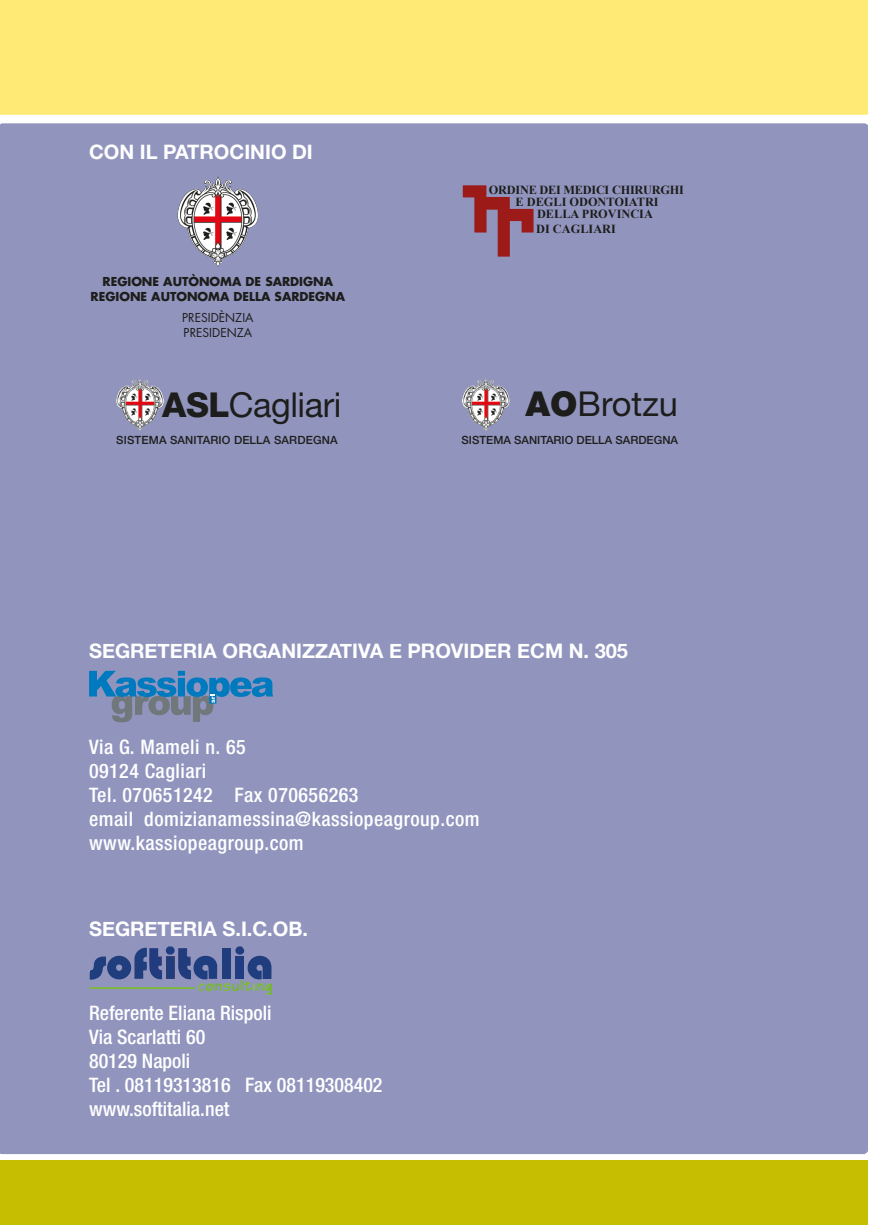
<style>
.page{position:relative;width:885px;height:1225px;background:#fff}
.page>*{position:absolute;margin:0;border:0;box-sizing:border-box;transform-origin:0 0}
.t1{font:34.4px "Helvetica Neue LT Std";letter-spacing:-.015em;color:#1d1d1b}
.t2{font:500 condensed 20px/24px "Helvetica Neue";letter-spacing:.025em;color:#fff}
.t3{font:500 condensed 20px/24px "Helvetica Neue";color:#fff}
.t4{font:700 20px "Helvetica Neue";color:#fff}
.t5{font:700 20px "Helvetica Neue LT Std";color:#fff}
.t6{font:700 12.4px "Times New Roman";color:#1d1d1b}
.t7{font:700 12.4px "Times New Roman";letter-spacing:-.02em;color:#1d1d1b}
.t8{font:700 12px/15px "Futura";color:#1d1d1b;text-align:center}
.t9{font:12px/15px "Futura";color:#1d1d1b}
.t10{font:500 11.4px "Helvetica Neue LT Std";color:#1d1d1b}
.s1{font-weight:800}
.s2{font-weight:900}
</style>
<div class="page">
<div style="left:0;top:123px;width:867px;height:1031px;background:#9195be"></div>
<div style="left:0;top:0;width:867px;height:115px;background:#ffea75"></div>
<div style="left:0;top:1159px;width:867px;height:65px;background:#c5be01"></div>
<svg style="left:89px;top:671px;width:184px;height:51px;background:#6388b3"></svg>
<svg style="left:89px;top:946px;width:183px;height:49px;background:#66769e"></svg>
<img style="left:462px;top:379px;width:47px;height:52px">
<img style="left:177px;top:179px;width:81px;height:88px">
<svg style="left:462px;top:185px;width:71px;height:72px;background:#95657c"></svg>
<img style="left:116px;top:379px;width:48px;height:52px">
<p class="t5" style="left:89px;top:139px;width:225px">CON IL PATROCINIO DI</p>
<p class="t8" style="left:91px;top:274px;width:256px">REGIONE AUTÒNOMA DE SARDIGNA<br>REGIONE AUTONOMA DELLA SARDEGNA</p>
<p class="t9" style="left:182px;top:310px;width:73px">PRESIDÈNZIA<br>PRESIDENZA</p>
<h1 class="t1" style="left:162px;top:384px;width:180px"><span class="s1">ASL</span>Cagliari</h1>
<p class="t10" style="left:116px;top:433px;width:223px">SISTEMA SANITARIO DELLA SARDEGNA</p>
<p class="t7" style="left:489px;top:181px;width:196px">ORDINE DEI MEDICI CHIRURGHI</p>
<p class="t6" style="left:515px;top:194px;width:145px">E DEGLI ODONTOIATRI</p>
<p class="t6" style="left:537px;top:206px;width:117px">DELLA PROVINCIA</p>
<p class="t6" style="left:536px;top:220px;width:81px">DI CAGLIARI</p>
<h1 class="t1" style="left:525px;top:384px;width:154px"><span class="s2">AO</span>Brotzu</h1>
<p class="t10" style="left:461px;top:433px;width:218px">SISTEMA SANITARIO DELLA SARDEGNA</p>
<p class="t4" style="left:89px;top:635px;width:345px">SEGRETERIA ORGANIZZATIVA E PROVI</p>
<p class="t4" style="left:469px;top:635px;width:160px">DER ECM N. 305</p>
<p class="t2" style="left:89px;top:735px;width:392px">Via G. Mameli n. 65<br>09124 Cagliari<br>Tel. 070651242 Fax 070656263<br>email domizianamessina@kassiopeagroup.com www.kassiopeagroup.com</p>
<p class="t4" style="left:89px;top:913px;width:220px">SEGRETERIA S.I.C.OB.</p>
<p class="t3" style="left:89px;top:1001px;width:295px">Referente Eliana Rispoli<br>Via Scarlatti 60<br>80129 Napoli<br>Tel . 08119313816 Fax 08119308402 www.softitalia.net</p>
</div>
